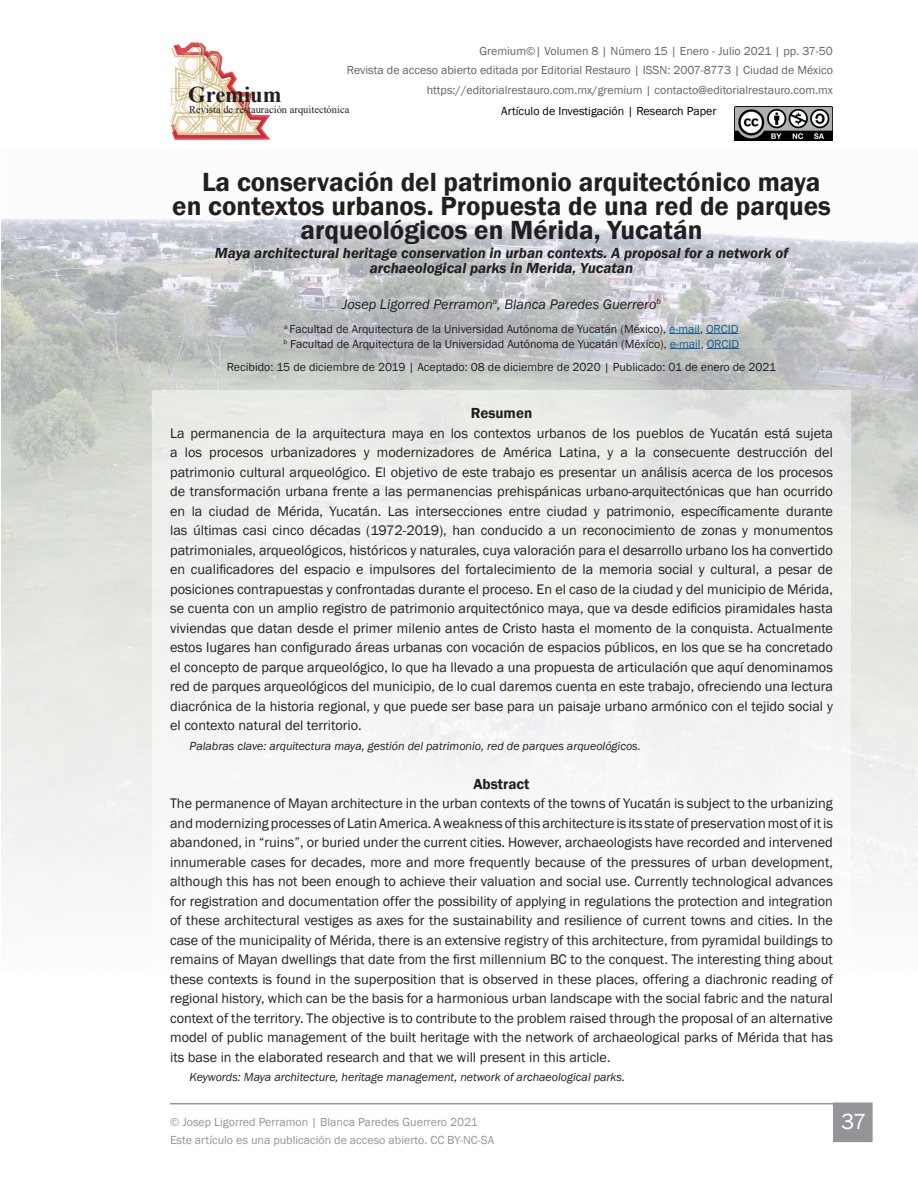
<style>
.page{position:relative;width:918px;height:1188px;background:#fff}
.page>*{position:absolute;margin:0;border:0;box-sizing:border-box;transform-origin:0 0}
.Titulos{font:600 27px "Franklin Gothic";color:#231f20}
.t1{font:700 22.5px "Times New Roman";color:#231f20}
.t2{font:22.5px "Franklin Gothic";color:#fff}
.Titles{font:italic 600 15px/15px "Franklin Gothic";color:#231f20;text-align:center}
.Sub-nosub{font:600 15px "Franklin Gothic";color:#231f20}
.Cuerpo_-_Abstract{font:14.25px/19.5px "Franklin Gothic";color:#231f20;text-align:justify}
.Autor{font:italic 14.25px "Franklin Gothic";color:#231f20}
.t3{font:12px/19.5px "Franklin Gothic";color:#636366;text-align:right}
.Cuerpo_-_CV{font:12px "Franklin Gothic";color:#231f20}
.KeyW{font:italic 12px "Franklin Gothic";color:#231f20}
.t4{font:12px "Franklin Gothic";color:#939598}
.Fechas{font:12px "Franklin Gothic";color:#231f20}
.t5{font:12px "Franklin Gothic";color:#000}
.t6{font:10.5px "Times New Roman";color:#231f20}
.s1{color:#175d9e}
</style>
<div class="page">
<div style="left:833px;top:1102px;width:40px;height:40px;background:#939598;border:2px solid #939598"></div>
<hr style="left:170px;top:1103px;width:663px;height:1px;background:#939598">
<img style="left:734px;top:106px;width:99px;height:35px">
<svg style="left:170px;top:42px;width:101px;height:98px"></svg>
<img style="left:1px;top:216px;width:917px;height:678px">
<div style="left:152px;top:390px;width:699px;height:692px;background:linear-gradient(to bottom,#e8eae7,#fff)"></div>
<hr style="left:669px;top:333px;width:31px;height:1px;background:#175d9e">
<hr style="left:706px;top:333px;width:33px;height:1px;background:#175d9e">
<hr style="left:670px;top:348px;width:31px;height:1px;background:#175d9e">
<hr style="left:707px;top:348px;width:32px;height:1px;background:#175d9e">
<p class="t3" style="left:347px;top:41px;width:488px">Gremium©| Volumen 8 | Número 15 | Enero - Julio 2021 | pp. 37-50<br>Revista de acceso abierto editada por Editorial Restauro | ISSN: 2007-8773 | Ciudad de México https://editorialrestauro.com.mx/gremium | contacto@editorialrestauro.com.mx</p>
<p class="t6" style="left:189px;top:102px;width:162px">Revista de restauración arquitectónica</p>
<h2 class="t1" style="left:188px;top:79px;width:95px">Gremium</h2>
<p class="t5" style="left:501px;top:103px;width:217px">Artículo de Investigación | Research Paper</p>
<p class="Titulos" style="left:202px;top:165px;width:620px">La conservación del patrimonio arquitectónico maya</p>
<p class="Titulos" style="left:172px;top:189px;width:660px">en contextos urbanos. Propuesta de una red de parques</p>
<p class="Titulos" style="left:301px;top:213px;width:403px">arqueológicos en Mérida, Yucatán</p>
<p class="Titles" style="left:215px;top:245px;width:575px">Maya architectural heritage conservation in urban contexts. A proposal for a network of archaeological parks in Merida, Yucatan</p>
<p class="Autor" style="left:342px;top:295px;width:320px">Josep Ligorred Perramon<sup>a</sup>, Blanca Paredes Guerrero<sup>b</sup></p>
<p class="Cuerpo_-_CV" style="left:284px;top:321px;width:456px"><sup>a</sup> Facultad de Arquitectura de la Universidad Autónoma de Yucatán (México), <span class="s1">e-mail</span>, <span class="s1">ORCID</span></p>
<p class="Cuerpo_-_CV" style="left:283px;top:336px;width:457px"><sup>b</sup> Facultad de Arquitectura de la Universidad Autónoma de Yucatán (México), <span class="s1">e-mail</span>, <span class="s1">ORCID</span></p>
<p class="Fechas" style="left:227px;top:360px;width:551px">Recibido: 15 de diciembre de 2019 | Aceptado: 08 de diciembre de 2020 | Publicado: 01 de enero de 2021</p>
<p class="Sub-nosub" style="left:471px;top:404px;width:63px">Resumen</p>
<p class="Cuerpo_-_Abstract" style="left:170px;top:423px;width:664px">La permanencia de la arquitectura maya en los contextos urbanos de los pueblos de Yucatán está sujeta a los procesos urbanizadores y modernizadores de América Latina, y a la consecuente destrucción del patrimonio cultural arqueológico. El objetivo de este trabajo es presentar un análisis acerca de los procesos de transformación urbana frente a las permanencias prehispánicas urbano-arquitectónicas que han ocurrido en la ciudad de Mérida, Yucatán. Las intersecciones entre ciudad y patrimonio, específicamente durante las últimas casi cinco décadas (1972-2019), han conducido a un reconocimiento de zonas y monumentos patrimoniales, arqueológicos, históricos y naturales, cuya valoración para el desarrollo urbano los ha convertido en cualificadores del espacio e impulsores del fortalecimiento de la memoria social y cultural, a pesar de posiciones contrapuestas y confrontadas durante el proceso. En el caso de la ciudad y del municipio de Mérida, se cuenta con un amplio registro de patrimonio arquitectónico maya, que va desde edificios piramidales hasta viviendas que datan desde el primer milenio antes de Cristo hasta el momento de la conquista. Actualmente estos lugares han configurado áreas urbanas con vocación de espacios públicos, en los que se ha concretado el concepto de parque arqueológico, lo que ha llevado a una propuesta de articulación que aquí denominamos red de parques arqueológicos del municipio, de lo cual daremos cuenta en este trabajo, ofreciendo una lectura diacrónica de la historia regional, y que puede ser base para un paisaje urbano armónico con el tejido social y el contexto natural del territorio.</p>
<p class="KeyW" style="left:190px;top:738px;width:453px">Palabras clave: arquitectura maya, gestión del patrimonio, red de parques arqueológicos.</p>
<p class="Sub-nosub" style="left:473px;top:774px;width:58px">Abstract</p>
<p class="Cuerpo_-_Abstract" style="left:170px;top:794px;width:664px">The permanence of Mayan architecture in the urban contexts of the towns of Yucatán is subject to the urbanizing and modernizing processes of Latin America. A weakness of this architecture is its state of preservation most of it is abandoned, in “ruins”, or buried under the current cities. However, archaeologists have recorded and intervened innumerable cases for decades, more and more frequently because of the pressures of urban development, although this has not been enough to achieve their valuation and social use. Currently technological advances for registration and documentation offer the possibility of applying in regulations the protection and integration of these architectural vestiges as axes for the sustainability and resilience of current towns and cities. In the case of the municipality of Mérida, there is an extensive registry of this architecture, from pyramidal buildings to remains of Mayan dwellings that date from the first millennium BC to the conquest. The interesting thing about these contexts is found in the superposition that is observed in these places, offering a diachronic reading of regional history, which can be the basis for a harmonious urban landscape with the social fabric and the natural context of the territory. The objective is to contribute to the problem raised through the proposal of an alternative model of public management of the built heritage with the network of archaeological parks of Mérida that has its base in the elaborated research and that we will present in this article.</p>
<p class="KeyW" style="left:190px;top:1070px;width:437px">Keywords: Maya architecture, heritage management, network of archaeological parks.</p>
<p class="t4" style="left:170px;top:1114px;width:309px">© Josep Ligorred Perramon | Blanca Paredes Guerrero 2021</p>
<h2 class="t2" style="left:841px;top:1107px;width:27px">37</h2>
<p class="t4" style="left:170px;top:1132px;width:326px">Este artículo es una publicación de acceso abierto. CC BY-NC-SA</p>
</div>
